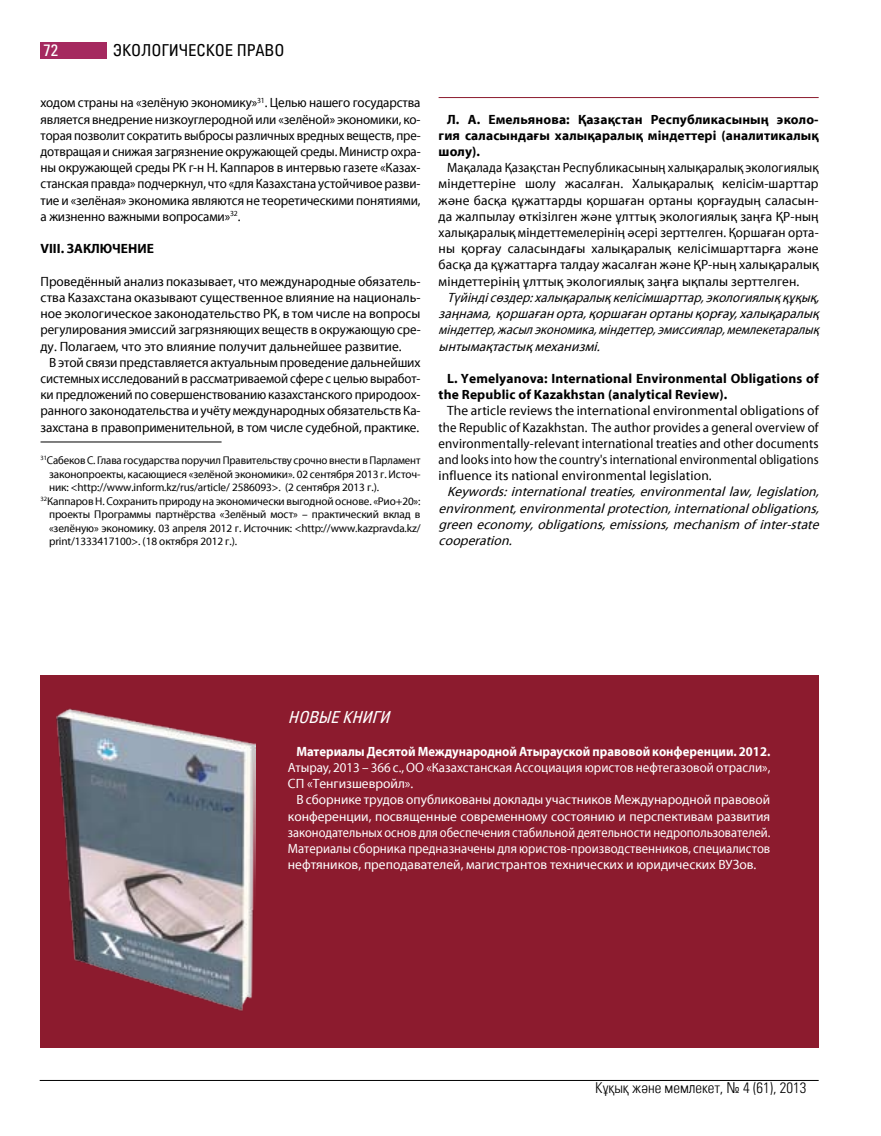
<style>
.page{position:relative;width:881px;height:1136px;background:#fff}
.page>*{position:absolute;margin:0;border:0;box-sizing:border-box;transform-origin:0 0}
.t1{font:16.5px "Partner Condensed kaz";color:#000}
.t2{font:italic 16.5px "Partner Condensed";color:#fff}
.t3{font:16.5px "Partner Condensed";color:#fff}
.t4{font:15px "Partner Light Condensed kaz";color:#000}
.t5{font:13.5px/16.2px "SM Myriad Pro Regular";color:#000;text-align:justify}
.t6{font:13.5px/16.2px "SM Myriad Pro Regular";color:#000;text-align:justify;scale:.94 1}
.t7{font:13.5px/16.2px "SM Myriad Pro Regular";color:#fff;text-align:justify}
.t8{font:13.5px/16.2px "SM Myriad Pro Bold";letter-spacing:.01em;color:#000;text-align:justify}
.t9{font:italic 13.5px/16.2px "SM Myriad Pro Regular";color:#000;text-align:justify;scale:.95 1}
.t10{font:italic 13.5px/16.2px "SM Myriad Pro Regular";color:#000;text-align:justify}
.t11{font:13.5px/16.2px "SM Myriad Pro Regular";color:#fff;scale:.96 1}
.t12{font:13.5px "SM Myriad Pro Bold";color:#fff;scale:.94 1}
.t13{font:11.25px "SM Myriad Pro Regular";letter-spacing:-.01em;color:#000}
.s1{font-family:"Partner";font-weight:300;font-stretch:condensed}
</style>
<div class="page">
<div style="left:41px;top:43px;width:66px;height:16px;background:#a5295f"></div>
<hr style="left:40px;top:1080px;width:779px;height:1px;background:#000">
<hr style="left:439px;top:97px;width:380px;height:1px;background:#8c1b2e">
<div style="left:41px;top:674px;width:778px;height:373px;background:#8c1b2e"></div>
<img style="left:56px;top:708px;width:199px;height:303px">
<hr style="left:880px;top:545px;width:1px;height:45px;background:#c6c8ca">
<hr style="left:41px;top:441px;width:181px;height:1px;background:#000">
<p class="t3" style="left:44px;top:41px;width:16px">72</p>
<p class="t1" style="left:113px;top:40px;width:173px">Экологическое право</p>
<p class="t5" style="left:41px;top:94px;width:382px">ходом страны на «зелёную экономику»<sup>31</sup>. Целью нашего государства является внедрение низкоуглеродной или «зелёной» экономики, ко&shy;торая позволит сократить выбросы различных вредных веществ, пре&shy;дотвращая и снижая загрязнение окружающей среды. Министр охра&shy;ны окружающей среды РК г-н Н. Каппаров в интервью газете «Казах&shy;станская правда» подчеркнул, что «для Казахстана устойчивое разви&shy;тие и «зелёная» экономика являются не теоретическими понятиями, а жизненно важными вопросами»<sup>32</sup>.</p>
<p class="t8" style="left:41px;top:240px;width:45px">VIII. Заклю</p>
<p class="t8" style="left:112px;top:240px;width:42px">чение</p>
<p class="t5" style="left:41px;top:273px;width:382px">Проведённый анализ показывает, что международные обязатель&shy;ства Казахстана оказывают существенное влияние на националь&shy;ное экологическое законодательство РК, в том числе на вопросы регулирования эмиссий загрязняющих веществ в окружающую сре&shy;ду. Полагаем, что это влияние получит дальнейшее развитие.</p>
<p class="t5" style="left:41px;top:354px;width:382px;text-indent:9px">В этой связи представляется актуальным проведение дальнейших системных исследований в рассматриваемой сфере с целью выработ&shy;ки предложений по совершенствованию казахстанского природоох&shy;ранного законодательства и учёту международных обязательств Ка&shy;захстана в правоприменительной, в том числе судебной, практике.</p>
<p class="t13" style="left:41px;top:453px;width:382px"><sup>31</sup>Сабеков С. Глава государства поручил Правительству срочно внести в Парламент</p>
<p class="t13" style="left:49px;top:467px;width:373px">законопроекты, касающиеся «зелёной экономики». 02 сентября 2013 г. Источ-</p>
<p class="t13" style="left:49px;top:480px;width:332px">ник: &lt;http://www.inform.kz/rus/article/ 2586093&gt;. (2 сентября 2013 г.).</p>
<p class="t13" style="left:41px;top:494px;width:382px"><sup>32</sup>Каппаров Н. Сохранить природу на экономически выгодной основе. «Рио+20»:</p>
<p class="t13" style="left:49px;top:507px;width:373px">проекты Программы партнёрства «Зелёный мост» – практический вклад в</p>
<p class="t13" style="left:49px;top:521px;width:373px">«зелёную» экономику. 03 апреля 2012 г. Источник: &lt;http://www.kazpravda.kz/</p>
<p class="t13" style="left:49px;top:534px;width:190px">print/1333417100&gt;. (18 октября 2012 г.).</p>
<p class="t8" style="left:439px;top:111px;width:382px;text-indent:9px">Л. А. Емельянова: Қазақстан Республикасының эколо&shy;гия саласындағы халықаралық міндеттері (аналитикалық шолу).</p>
<p class="t6" style="left:439px;top:159px;width:406px;text-indent:9px">Мақалада Қазақстан Республикасының халықаралық экологиялық міндеттеріне шолу жасалған. Халықаралық келiсiм-шарттар және басқа құжаттарды қоршаған ортаны қорғаудың саласын&shy;да жалпылау өткiзiлген және ұлттық экологиялық заңға ҚР-ның халықаралық мiндеттемелерiнiң әсерi зерттелген. Қоршаған орта&shy;ны қорғау саласындағы халықаралық келісімшарттарға және басқа да құжаттарға талдау жасалған және ҚР-ның халықаралық міндеттерінің ұлттық экологиялық заңға ықпалы зерттелген.</p>
<p class="t9" style="left:439px;top:289px;width:406px;text-indent:9px">Түйіндісөздер:халықаралықкелісімшарттар,экологиялыққұқық, заңнама,қоршағанорта,қоршағанортаны қорғау,халықаралық міндеттер,жасылэкономика,міндеттер,эмиссиялар,мемлекетаралық ынтымақтастықмеханизмі.</p>
<p class="t8" style="left:439px;top:370px;width:382px;text-indent:9px">L. Yemelyanova: International Environmental Obligations of the Republic of Kazakhstan (analytical Review).</p>
<p class="t5" style="left:439px;top:402px;width:382px;text-indent:9px">The article reviews the international environmental obligations of the Republic of Kazakhstan. The author provides a general overview of environmentally-relevant international treaties and other documents and looks into how the country's international environmental obligations influence its national environmental legislation.</p>
<p class="t10" style="left:439px;top:483px;width:386px;text-indent:8px">Keywords:internationaltreaties,environmentallaw,legislation, environment,environmentalprotection,internationalobligations, greeneconomy,obligations,emissions,mechanism ofinter-state cooperation.</p>
<p class="t2" style="left:288px;top:707px;width:109px">Новыекниги</p>
<p class="t12" style="left:296px;top:743px;width:506px">Материалы Десятой Международной Атырауской правовой конференции. 2012.</p>
<p class="t11" style="left:288px;top:759px;width:504px">Атырау, 2013 – 366 с., ОО «Казахстанская Ассоциация юристов нефтегазовой отрасли»,<br>СП «Тенгизшевройл».</p>
<p class="t7" style="left:288px;top:791px;width:484px;text-indent:9px">В сборнике трудов опубликованы доклады участников Международной правовой конференции, посвященные современному состоянию и перспективам развития законодательных основ для обеспечения стабильной деятельности недропользователей.<br>Материалы сборника предназначены для юристов-производственников, специалистов нефтяников, преподавателей, магистрантов технических и юридических ВУЗов.</p>
<p class="t4" style="left:595px;top:1079px;width:213px">Кұқық және мемлекет, <span class="s1">№ 4 (61), 2013</span></p>
</div>
